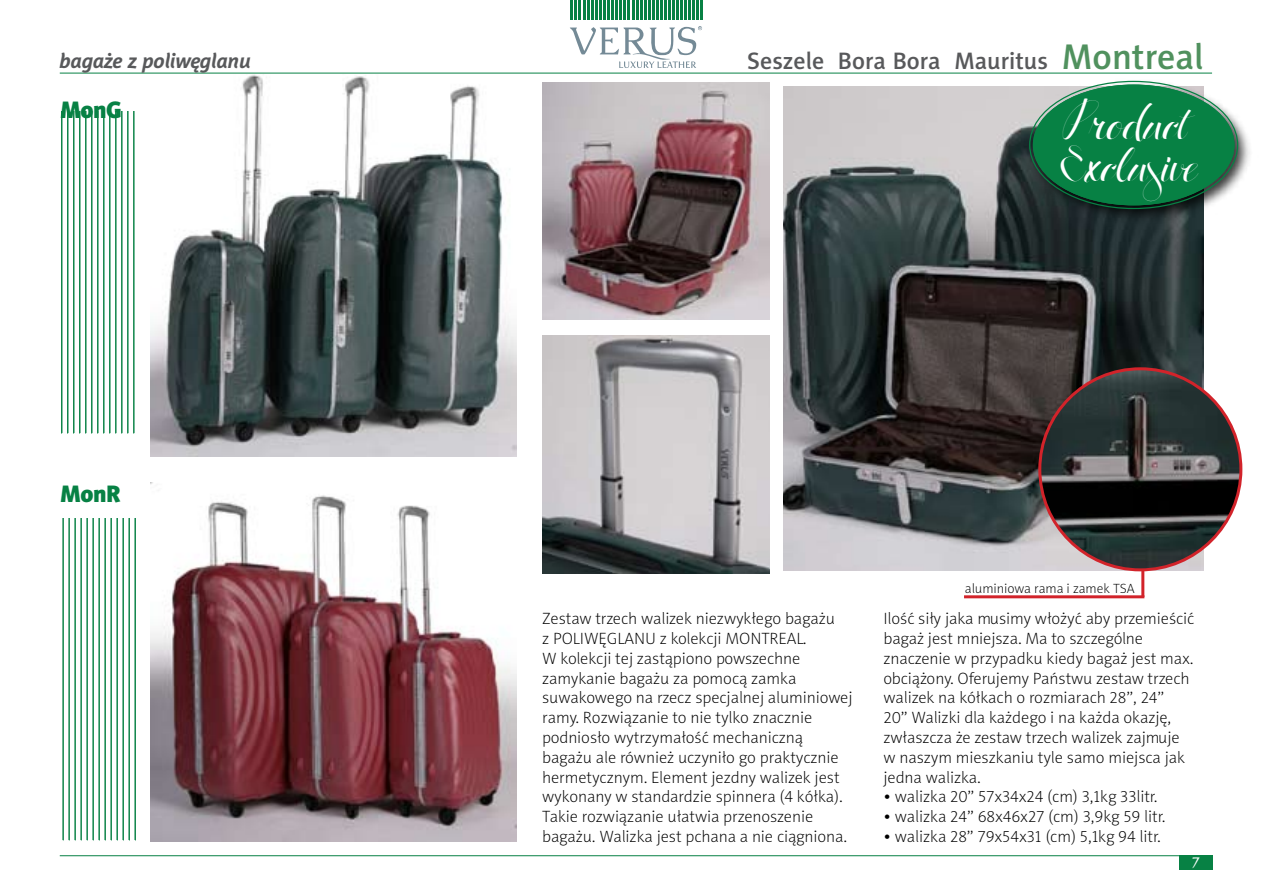
<style>
.page{position:relative;width:1263px;height:893px;background:#fff}
.page>*{position:absolute;margin:0;border:0;box-sizing:border-box;transform-origin:0 0}
.t1{font:49.5px/41.4px "Antrokas";letter-spacing:-.01em;color:#fff}
.t2{font:24px "Naomi Sans EFN Medium";color:#58595b}
.t3{font:24px "Naomi Sans EFN Black";letter-spacing:-.02em;color:#078144}
.t4{font:italic 700 21px "Naomi Sans EFN";letter-spacing:-.01em;color:#58595b}
.t5{font:16.5px/19.8px "Naomi Sans EFN Thin";color:#000}
.t6{font:16.5px "Baker Signet EU";color:#fff}
.t7{font:13.5px "Naomi Sans EFN Thin";color:#000}
.s1{font-size:36px;color:#50915e}
</style>
<div class="page">
<div style="left:1179px;top:856px;width:33px;height:14px;background:#078144"></div>
<hr style="left:60px;top:73px;width:1152px;height:1px;background:#078144">
<svg style="left:570px;top:26px;width:132px;height:42px"></svg>
<hr style="left:60px;top:855px;width:1152px;height:1px;background:#078144">
<svg style="left:571px;top:0;width:132px;height:19px"></svg>
<hr style="left:656px;top:0;width:3px;height:19px;background:#078144">
<img style="left:151px;top:74px;width:366px;height:383px">
<img style="left:151px;top:483px;width:366px;height:359px">
<img style="left:783px;top:86px;width:420px;height:485px">
<img style="left:542px;top:82px;width:228px;height:238px">
<img style="left:542px;top:336px;width:228px;height:237px">
<svg style="left:61px;top:111px;width:2px;height:323px"></svg>
<svg style="left:67px;top:111px;width:2px;height:323px"></svg>
<svg style="left:73px;top:111px;width:2px;height:323px"></svg>
<svg style="left:79px;top:111px;width:2px;height:323px"></svg>
<svg style="left:85px;top:111px;width:2px;height:323px"></svg>
<svg style="left:91px;top:111px;width:2px;height:323px"></svg>
<svg style="left:97px;top:111px;width:2px;height:323px"></svg>
<svg style="left:103px;top:111px;width:2px;height:323px"></svg>
<svg style="left:109px;top:111px;width:2px;height:323px"></svg>
<svg style="left:115px;top:111px;width:2px;height:323px"></svg>
<svg style="left:121px;top:111px;width:2px;height:323px"></svg>
<svg style="left:127px;top:111px;width:2px;height:323px"></svg>
<svg style="left:133px;top:111px;width:2px;height:323px"></svg>
<svg style="left:62px;top:518px;width:2px;height:323px"></svg>
<svg style="left:68px;top:518px;width:2px;height:323px"></svg>
<svg style="left:74px;top:518px;width:2px;height:323px"></svg>
<svg style="left:80px;top:518px;width:2px;height:323px"></svg>
<svg style="left:86px;top:518px;width:2px;height:323px"></svg>
<svg style="left:92px;top:518px;width:2px;height:323px"></svg>
<svg style="left:98px;top:518px;width:2px;height:323px"></svg>
<svg style="left:104px;top:518px;width:2px;height:323px"></svg>
<svg style="left:110px;top:518px;width:2px;height:323px"></svg>
<svg style="left:116px;top:518px;width:2px;height:323px"></svg>
<svg style="left:122px;top:518px;width:2px;height:323px"></svg>
<svg style="left:128px;top:518px;width:2px;height:323px"></svg>
<svg style="left:134px;top:518px;width:2px;height:323px"></svg>
<div style="left:1027px;top:78px;width:236px;height:210px;background:#000;opacity:.75"></div>
<div style="left:1033px;top:85px;width:201px;height:120px;background:#078144;border-radius:50%"></div>
<div style="left:1033px;top:85px;width:201px;height:120px;border:4px solid #078144;border-radius:50%"></div>
<img style="left:1040px;top:369px;width:201px;height:201px;border-radius:99px">
<hr style="left:1141px;top:571px;width:3px;height:26px;background:#d2232a">
<hr style="left:964px;top:595px;width:180px;height:3px;background:#d2232a">
<p class="t4" style="left:60px;top:49px;width:193px">bagaże z poliwęglanu</p>
<h2 class="t2" style="left:747px;top:47px;width:458px">Seszele Bora Bora Mauritus <span class="s1">Montreal</span></h2>
<h2 class="t3" style="left:60px;top:95px;width:63px">MonG</h2>
<h1 class="t1" style="left:1061px;top:101px;width:139px">Product<br>Exclusive</h1>
<h2 class="t3" style="left:60px;top:479px;width:62px">MonR</h2>
<p class="t7" style="left:965px;top:581px;width:171px">aluminiowa rama i zamek TSA</p>
<p class="t5" style="left:542px;top:609px;width:312px">Zestaw trzech walizek niezwykłego bagażu<br>z POLIWĘGLANU z kolekcji MONTREAL.<br>W kolekcji tej zastąpiono powszechne zamykanie bagażu za pomocą zamka suwakowego na rzecz specjalnej aluminiowej ramy. Rozwiązanie to nie tylko znacznie podniosło wytrzymałość mechaniczną bagażu ale również uczyniło go praktycznie hermetycznym. Element jezdny walizek jest wykonany w standardzie spinnera (4 kółka).<br>Takie rozwiązanie ułatwia przenoszenie bagażu. Walizka jest pchana a nie ciągniona.</p>
<p class="t5" style="left:883px;top:609px;width:312px">Ilość siły jaka musimy włożyć aby przemieścić bagaż jest mniejsza. Ma to szczególne znaczenie w przypadku kiedy bagaż jest max. obciążony. Oferujemy Państwu zestaw trzech walizek na kółkach o rozmiarach 28”, 24”<br>20” Walizki dla każdego i na każda okazję, zwłaszcza że zestaw trzech walizek zajmuje w naszym mieszkaniu tyle samo miejsca jak jedna walizka.</p>
<p class="t5" style="left:883px;top:787px;width:275px">• walizka 20” 57x34x24 (cm) 3,1kg 33litr.</p>
<p class="t5" style="left:883px;top:807px;width:283px">• walizka 24” 68x46x27 (cm) 3,9kg 59 litr.</p>
<p class="t5" style="left:883px;top:827px;width:279px">• walizka 28” 79x54x31 (cm) 5,1kg 94 litr.</p>
<p class="t6" style="left:1191px;top:853px;width:10px">7</p>
</div>
